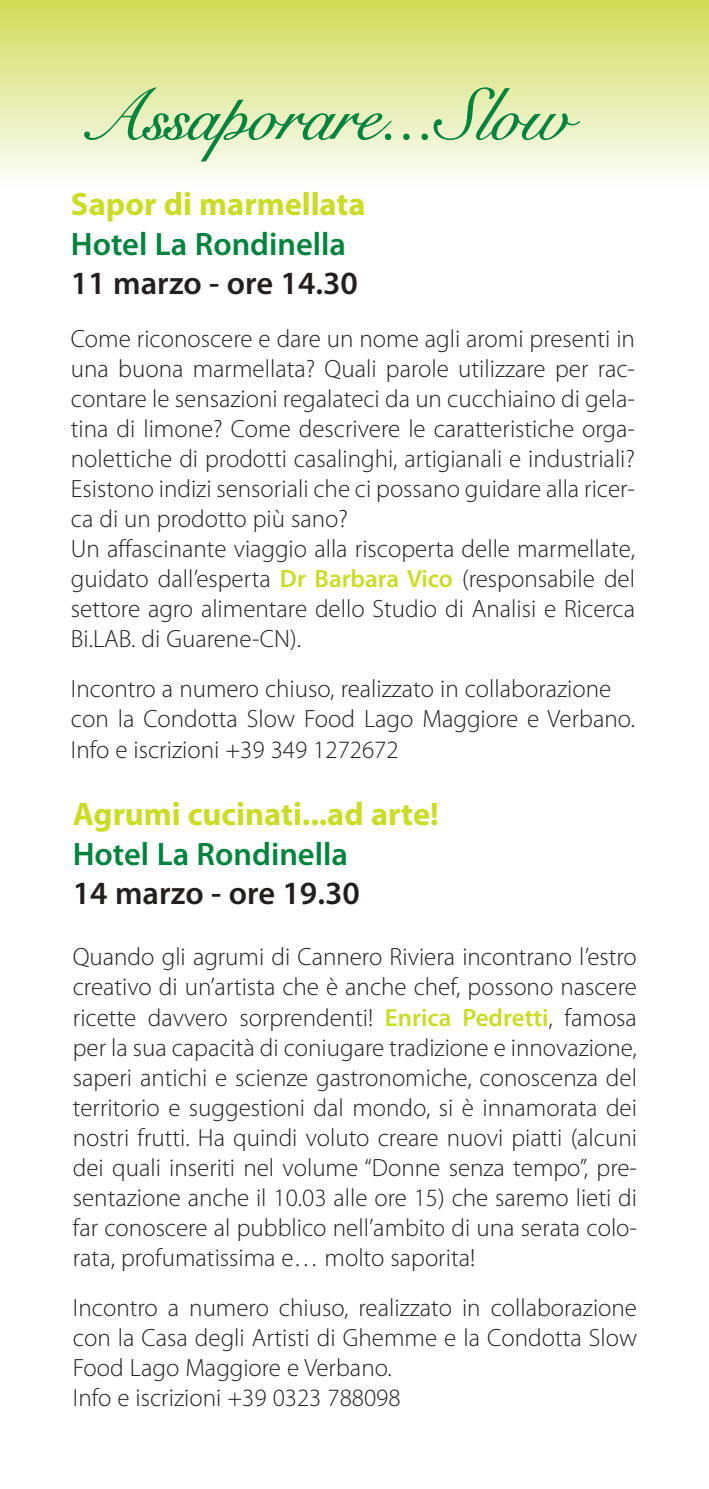
<style>
.page{position:relative;width:709px;height:1489px;background:#fff}
.page>*{position:absolute;margin:0;border:0;box-sizing:border-box;transform-origin:0 0}
.t1{font:italic 75px "Signet Roundhand";letter-spacing:-.035em;color:#00843d}
.t2{font:700 32.5px "Myriad";color:#cadc26}
.t3{font:600 32.5px "Myriad Pro";color:#00843d}
.t4{font:600 32.5px "Myriad Pro";color:#241f1f}
.t5{font:300 25px/30px "Myriad Pro";color:#241f1f}
.s1{font-weight:600;color:#cadc26}
</style>
<div class="page">
<img style="left:0;top:0;width:709px;height:178px">
<h1 class="t1" style="left:71px;top:72px;width:489px">Assaporare...Slow</h1>
<h2 class="t2" style="left:71px;top:191px;width:296px">Sapor di marmellata</h2>
<h2 class="t3" style="left:71px;top:232px;width:277px">Hotel La Rondinella</h2>
<h2 class="t4" style="left:71px;top:271px;width:288px">11 marzo - ore 14.30</h2>
<p class="t5" style="left:71px;top:326px;width:565px">Come riconoscere e dare un nome agli aromi presenti in una buona marmellata? Quali parole utilizzare per rac&shy;contare le sensazioni regalateci da un cucchiaino di gela&shy;tina di limone? Come descrivere le caratteristiche orga&shy;nolettiche di prodotti casalinghi, artigianali e industriali?<br>Esistono indizi sensoriali che ci possano guidare alla ricer&shy;ca di un prodotto più sano?<br>Un affascinante viaggio alla riscoperta delle marmellate, guidato dall’esperta <span class="s1">Dr Barbara Vico</span> (responsabile del settore agro alimentare dello Studio di Analisi e Ricerca Bi.LAB. di Guarene-CN).</p>
<p class="t5" style="left:71px;top:675px;width:565px">Incontro a numero chiuso, realizzato in collaborazione con la Condotta Slow Food Lago Maggiore e Verbano.<br>Info e iscrizioni +39 349 1272672</p>
<h2 class="t2" style="left:73px;top:801px;width:367px">Agrumi cucinati...ad arte!</h2>
<h2 class="t3" style="left:73px;top:842px;width:277px">Hotel La Rondinella</h2>
<h2 class="t4" style="left:73px;top:881px;width:288px">14 marzo - ore 19.30</h2>
<p class="t5" style="left:73px;top:944px;width:566px;text-align:justify">Quando gli agrumi di Cannero Riviera incontrano l’estro creativo di un’artista che è anche chef, possono nascere ricette davvero sorprendenti! <span class="s1">Enrica Pedretti</span>, famosa per la sua capacità di coniugare tradizione e innovazione, saperi antichi e scienze gastronomiche, conoscenza del territorio e suggestioni dal mondo, si è innamorata dei nostri frutti. Ha quindi voluto creare nuovi piatti (alcuni dei quali inseriti nel volume “Donne senza tempo”, pre&shy;sentazione anche il 10.03 alle ore 15) che saremo lieti di far conoscere al pubblico nell’ambito di una serata colo&shy;rata, profumatissima e… molto saporita!</p>
<p class="t5" style="left:73px;top:1294px;width:565px">Incontro a numero chiuso, realizzato in collaborazione con la Casa degli Artisti di Ghemme e la Condotta Slow Food Lago Maggiore e Verbano.<br>Info e iscrizioni +39 0323 788098</p>
</div>
